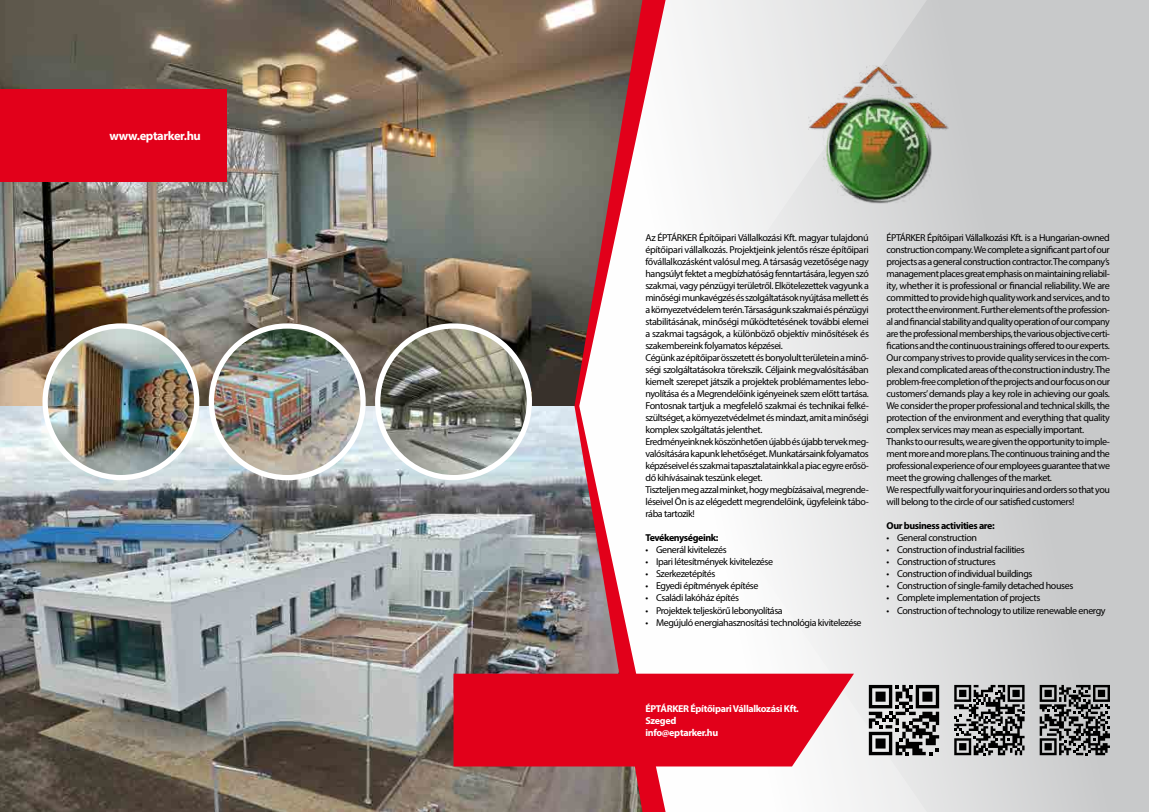
<style>
.page{position:relative;width:1149px;height:812px;background:#fff}
.page>*{position:absolute;margin:0;border:0;box-sizing:border-box;transform-origin:0 0}
.t1{font:700 12.5px "Myriad Pro";letter-spacing:-.03em;color:#fff}
.t2{font:10px/12px "Myriad Pro";letter-spacing:-.04em;color:#000}
.t3{font:700 10px/12px "Myriad Pro";letter-spacing:-.03em;color:#fff}
.t4{font:700 10px "Myriad Pro";letter-spacing:-.04em;color:#000}
</style>
<div class="page">
<div style="left:514px;top:0;width:634px;height:811px;background:#c8c9ca"></div>
<svg style="left:665px;top:0;width:273px;height:811px;background:#ededed"></svg>
<svg style="left:642px;top:0;width:23px;height:811px;background:#f9dcdf"></svg>
<img style="left:0;top:0;width:642px;height:811px">
<svg style="left:453px;top:673px;width:400px;height:93px;background:#e2132b"></svg>
<img style="left:808px;top:66px;width:139px;height:139px">
<img style="left:45px;top:326px;width:152px;height:151px;border-radius:76px">
<div style="left:42px;top:323px;width:157px;height:157px;border:5px solid #fff;border-radius:50%"></div>
<img style="left:211px;top:326px;width:152px;height:151px;border-radius:76px">
<div style="left:209px;top:323px;width:156px;height:157px;border:5px solid #fff;border-radius:50%"></div>
<img style="left:377px;top:326px;width:152px;height:151px;border-radius:76px">
<div style="left:375px;top:323px;width:157px;height:157px;border:5px solid #fff;border-radius:50%"></div>
<svg style="left:1039px;top:684px;width:70px;height:71px"></svg>
<svg style="left:953px;top:684px;width:71px;height:71px"></svg>
<svg style="left:868px;top:684px;width:70px;height:71px;background:#6f6f6f"></svg>
<div style="left:0;top:89px;width:226px;height:93px;background:#e2001a"></div>
<p class="t1" style="left:109px;top:128px;width:93px">www.eptarker.hu</p>
<p class="t2" style="left:645px;top:232px;width:225px">Az ÉPTÁRKER Építőipari Vállalkozási Kft. magyar tulajdonú építőipari vállalkozás. Projektjeink jelentős része építőipari fővállalkozásként valósul meg. A társaság vezetősége nagy hangsúlyt fektet a megbízhatóság fenntartására, legyen szó szakmai, vagy pénzügyi területről. Elkötelezettek vagyunk a minőségi munkavégzés és szolgáltatások nyújtása mellett és a környezetvédelem terén. Társaságunk szakmai és pénzügyi stabilitásának, minőségi működtetésének további elemei a szakmai tagságok, a különböző objektív minősítések és szakembereink folyamatos képzései.<br>Cégünk az építőipar összetett és bonyolult területein a minő&shy;ségi szolgáltatásokra törekszik. Céljaink megvalósításában kiemelt szerepet játszik a projektek problémamentes lebo&shy;nyolítása és a Megrendelőink igényeinek szem előtt tartása.<br>Fontosnak tartjuk a megfelelő szakmai és technikai felké&shy;szültséget, a környezetvédelmet és mindazt, amit a minőségi komplex szolgáltatás jelenthet.<br>Eredményeinknek köszönhetően újabb és újabb tervek meg&shy;valósítására kapunk lehetőséget. Munkatársaink folyamatos képzéseivel és szakmai tapasztalatainkkal a piac egyre erősö&shy;dő kihívásainak teszünk eleget.<br>Tiszteljen meg azzal minket, hogy megbízásaival, megrende&shy;léseivel Ön is az elégedett megrendelőink, ügyfeleink tábo&shy;rába tartozik!</p>
<p class="t4" style="left:645px;top:531px;width:75px">Tevékenységeink:</p>
<p class="t2" style="left:645px;top:544px;width:83px">• Generál kivitelezés</p>
<p class="t2" style="left:645px;top:556px;width:129px">• Ipari létesítmények kivitelezése</p>
<p class="t2" style="left:645px;top:568px;width:71px">• Szerkezetépítés</p>
<p class="t2" style="left:645px;top:580px;width:115px">• Egyedi építmények építése</p>
<p class="t2" style="left:645px;top:592px;width:95px">• Családi lakóház építés</p>
<p class="t2" style="left:645px;top:604px;width:139px">• Projektek teljeskörű lebonyolítása</p>
<p class="t2" style="left:645px;top:616px;width:218px">• Megújuló energiahasznosítási technológia kivitelezése</p>
<p class="t2" style="left:886px;top:232px;width:225px">ÉPTÁRKER Építőipari Vállalkozási Kft. is a Hungarian-owned construction company. We complete a significant part of our projects as a general construction contractor. The company’s management places great emphasis on maintaining reliabil&shy;ity, whether it is professional or financial reliability. We are committed to provide high quality work and services, and to protect the environment. Further elements of the profession&shy;al and financial stability and quality operation of our company are the professional memberships, the various objective certi&shy;fications and the continuous trainings offered to our experts.<br>Our company strives to provide quality services in the com&shy;plex and complicated areas of the construction industry. The problem-free completion of the projects and our focus on our customers’ demands play a key role in achieving our goals.<br>We consider the proper professional and technical skills, the protection of the environment and everything that quality complex services may mean as especially important.<br>Thanks to our results, we are given the opportunity to imple&shy;ment more and more plans. The continuous training and the professional experience of our employees guarantee that we meet the growing challenges of the market.<br>We respectfully wait for your inquiries and orders so that you will belong to the circle of our satisfied customers!</p>
<p class="t4" style="left:886px;top:519px;width:110px">Our business activities are:</p>
<p class="t2" style="left:886px;top:532px;width:92px">• General construction</p>
<p class="t2" style="left:886px;top:544px;width:140px">• Construction of industrial facilities</p>
<p class="t2" style="left:886px;top:556px;width:110px">• Construction of structures</p>
<p class="t2" style="left:886px;top:568px;width:147px">• Construction of individual buildings</p>
<p class="t2" style="left:886px;top:580px;width:188px">• Construction of single-family detached houses</p>
<p class="t2" style="left:886px;top:592px;width:155px">• Complete implementation of projects</p>
<p class="t2" style="left:886px;top:604px;width:220px">• Construction of technology to utilize renewable energy</p>
<p class="t3" style="left:645px;top:702px;width:155px">ÉPTÁRKER Építőipari Vállalkozási Kft.<br>Szeged<br>info@eptarker.hu</p>
</div>
